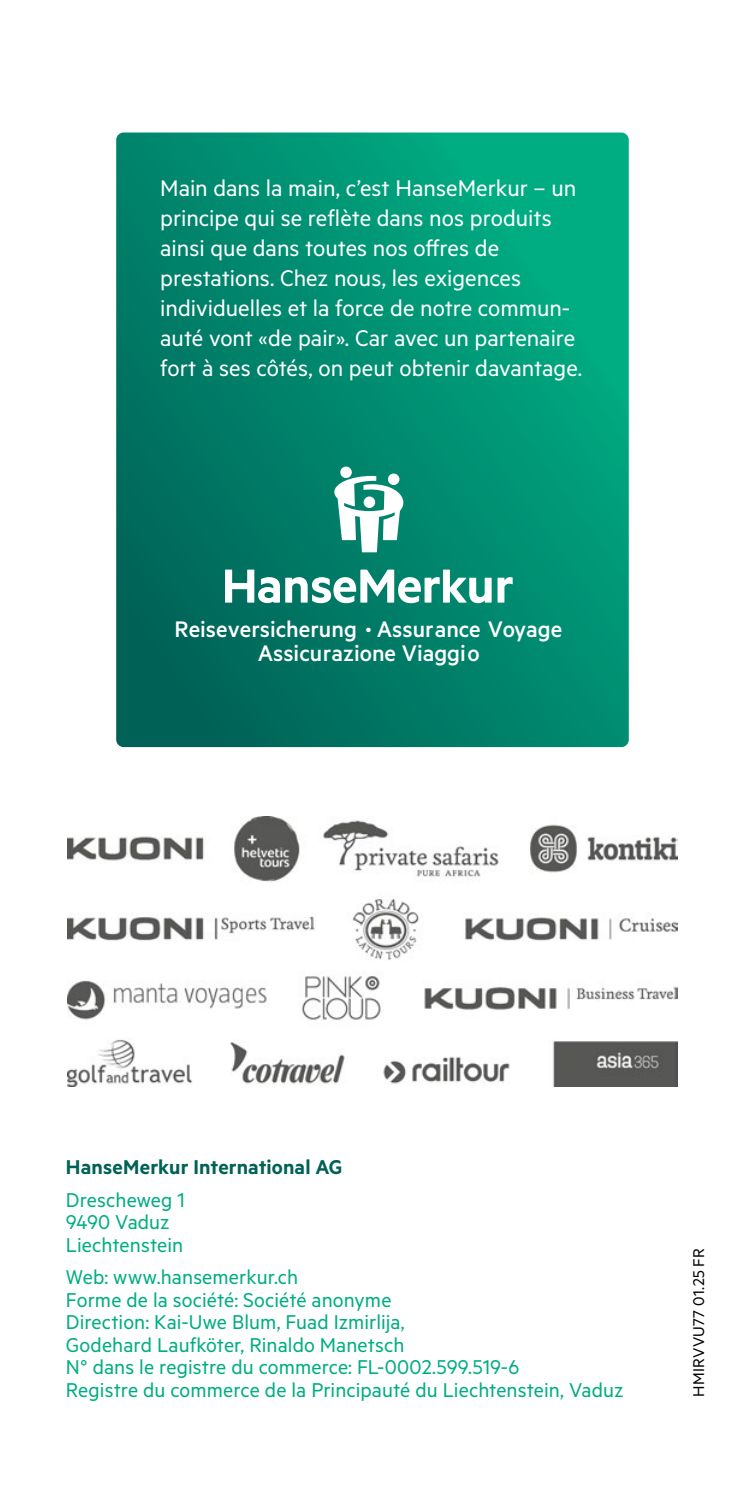
<style>
.page{position:relative;width:745px;height:1489px;background:#fff}
.page>*{position:absolute;margin:0;border:0;box-sizing:border-box;transform-origin:0 0}
.t1{font:25.5px/30px "Metric Alt";color:#fff}
.t2{font:500 25.25px/23.5px "Metric Alt";color:#fff;text-align:center}
.t3{font:22.5px/22.5px "Metric Alt";letter-spacing:.005em;color:#00ad83}
.t4{font:600 22.5px "Metric Alt";letter-spacing:.005em;color:#006155}
.t5{font:17.5px "Metric Alt";letter-spacing:.015em;color:#000}
.s1{font-size:15.5px}
</style>
<div class="page">
<svg style="left:116px;top:132px;width:512px;height:615px;background:#00896e"></svg>
<img style="left:67px;top:816px;width:610px;height:270px">
<svg style="left:334px;top:466px;width:69px;height:86px"></svg>
<svg style="left:497px;top:577px;width:15px;height:25px"></svg>
<svg style="left:225px;top:569px;width:266px;height:34px"></svg>
<p class="t1" style="left:160px;top:172px;width:423px">Main dans la main, c’est HanseMerkur – un principe qui se reflète dans nos produits ainsi que dans toutes nos offres de prestations. Chez nous, les exigences individuelles et la force de notre commun&shy;auté vont «de pair». Car avec un partenaire fort à ses côtés, on peut obtenir davantage.</p>
<p class="t2" style="left:174px;top:617px;width:389px">Reiseversicherung <span class="s1">•</span> Assurance Voyage<br>Assicurazione Viaggio</p>
<p class="t4" style="left:66px;top:1153px;width:278px">HanseMerkur International AG</p>
<p class="t3" style="left:66px;top:1187px;width:120px">Drescheweg 1<br>9490 Vaduz<br>Liechtenstein</p>
<p class="t3" style="left:66px;top:1264px;width:559px">Web: www.hansemerkur.ch<br>Forme de la société: Société anonyme<br>Direction: Kai-Uwe Blum, Fuad Izmirlija,<br>Godehard Laufköter, Rinaldo Manetsch<br>N° dans le registre du commerce: FL-0002.599.519-6<br>Registre du commerce de la Principauté du Liechtenstein, Vaduz</p>
<p class="t5" style="left:688px;top:1396px;width:150px;rotate:-90deg">HMIRVVU77 01.25 FR</p>
</div>
